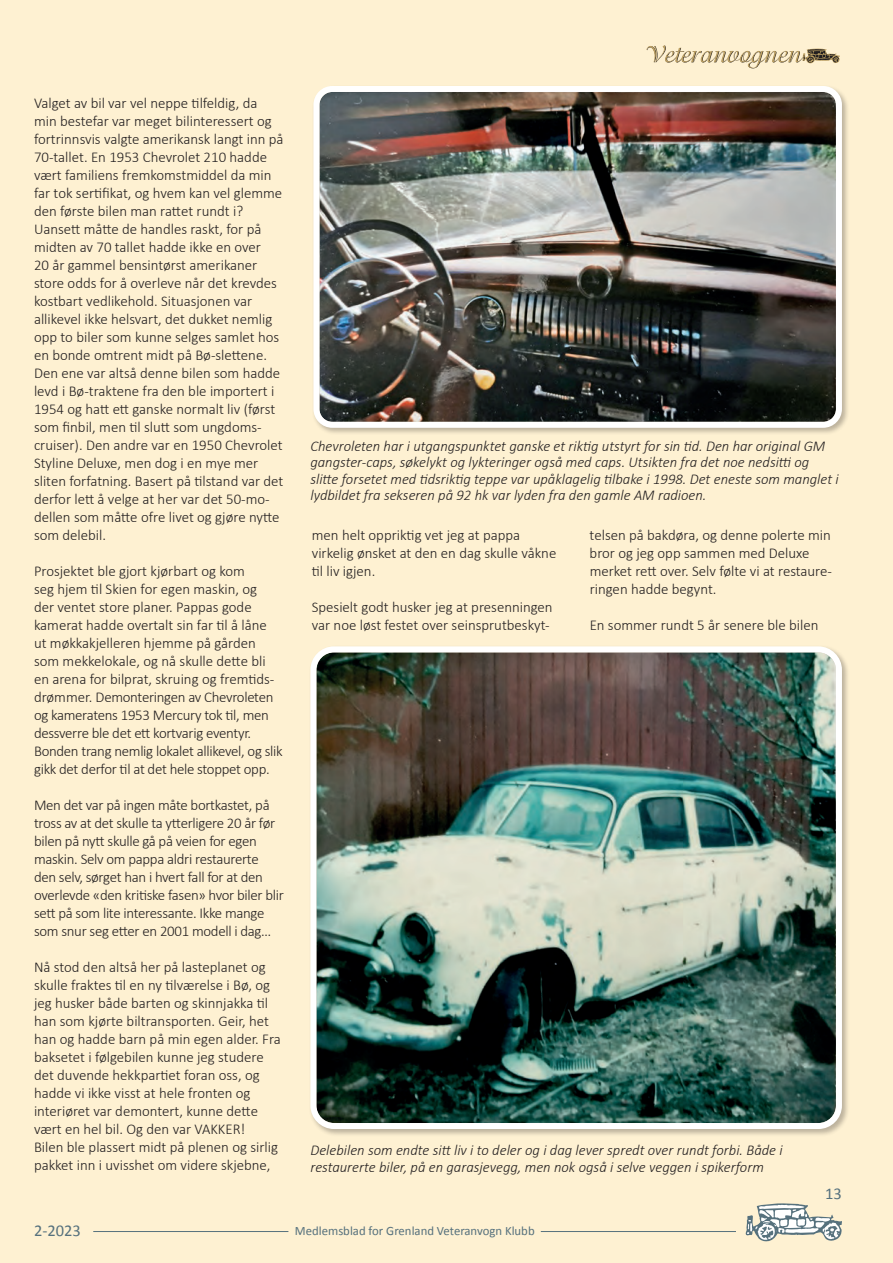
<style>
.page{position:relative;width:893px;height:1263px;background:#fef1d2}
.page>*{position:absolute;margin:0;border:0;box-sizing:border-box;transform-origin:0 0}
.t1{font:16.5px "Calibri";color:#56717d}
.t2{font:300 15px/18px "Calibri";color:#231f20}
.t3{font:italic 300 15px/16.5px "Calibri";color:#231f20}
.t4{font:300 15px/18px "Calibri";letter-spacing:-.02em;color:#231f20}
.t5{font:12.75px "Calibri";color:#56717d}
</style>
<div class="page">
<svg style="left:646px;top:45px;width:194px;height:23px"></svg>
<svg style="left:745px;top:1203px;width:97px;height:39px"></svg>
<hr style="left:93px;top:1231px;width:195px;height:1px;background:#56717d">
<hr style="left:541px;top:1231px;width:195px;height:1px;background:#56717d">
<div style="left:312px;top:84px;width:538px;height:352px;background:#231f20;opacity:.3"></div>
<img style="left:320px;top:93px;width:515px;height:328px">
<div style="left:313px;top:86px;width:529px;height:342px;border:6px solid #fff;border-radius:16px"></div>
<div style="left:309px;top:645px;width:541px;height:492px;background:#231f20;opacity:.3"></div>
<img style="left:317px;top:653px;width:518px;height:469px">
<div style="left:310px;top:646px;width:532px;height:483px;border:6px solid #fff;border-radius:21px"></div>
<p class="t2" style="left:34px;top:93px;width:251px">Valget av bil var vel neppe tilfeldig, da min bestefar var meget bilinteressert og fortrinnsvis valgte amerikansk langt inn på 70-tallet. En 1953 Chevrolet 210 hadde vært familiens fremkomstmiddel da min far tok sertifikat, og hvem kan vel glemme den første bilen man rattet rundt i?<br>Uansett måtte de handles raskt, for på midten av 70 tallet hadde ikke en over<br>20 år gammel bensintørst amerikaner store odds for å overleve når det krevdes kostbart vedlikehold. Situasjonen var allikevel ikke helsvart, det dukket nemlig opp to biler som kunne selges samlet hos en bonde omtrent midt på Bø-slettene.<br>Den ene var altså denne bilen som hadde levd i Bø-traktene fra den ble importert i 1954 og hatt ett ganske normalt liv (først som finbil, men til slutt som ungdoms&shy;cruiser). Den andre var en 1950 Chevrolet Styline Deluxe, men dog i en mye mer sliten forfatning. Basert på tilstand var det derfor lett å velge at her var det 50-mo&shy;dellen som måtte ofre livet og gjøre nytte som delebil.</p>
<p class="t2" style="left:34px;top:561px;width:250px">Prosjektet ble gjort kjørbart og kom<br>seg hjem til Skien for egen maskin, og<br>der ventet store planer. Pappas gode kamerat hadde overtalt sin far til å låne ut møkkakjelleren hjemme på gården som mekkelokale, og nå skulle dette bli en arena for bilprat, skruing og fremtids&shy;drømmer. Demonteringen av Chevroleten og kameratens 1953 Mercury tok til, men dessverre ble det ett kortvarig eventyr.<br>Bonden trang nemlig lokalet allikevel, og slik gikk det derfor til at det hele stoppet opp.</p>
<p class="t4" style="left:34px;top:795px;width:251px">Men det var på ingen måte bortkastet, på tross av at det skulle ta ytterligere 20 år før bilen på nytt skulle gå på veien for egen maskin. Selv om pappa aldri restaurerte den selv, sørget han i hvert fall for at den overlevde «den kritiske fasen» hvor biler blir sett på som lite interessante. Ikke mange som snur seg etter en 2001 modell i dag…</p>
<p class="t2" style="left:34px;top:957px;width:248px">Nå stod den altså her på lasteplanet og skulle fraktes til en ny tilværelse i Bø, og jeg husker både barten og skinnjakka til han som kjørte biltransporten. Geir, het han og hadde barn på min egen alder. Fra baksetet i følgebilen kunne jeg studere det duvende hekkpartiet foran oss, og hadde vi ikke visst at hele fronten og interiøret var demontert, kunne dette vært en hel bil. Og den var VAKKER!<br>Bilen ble plassert midt på plenen og sirlig pakket inn i uvisshet om videre skjebne,</p>
<p class="t3" style="left:310px;top:438px;width:530px">Chevroleten har i utgangspunktet ganske et riktig utstyrt for sin tid. Den har original GM gangster-caps, søkelykt og lykteringer også med caps. Utsikten fra det noe nedsitti og slitte forsetet med tidsriktig teppe var upåklagelig tilbake i 1998. Det eneste som manglet i lydbildet fra sekseren på 92 hk var lyden fra den gamle AM radioen.</p>
<p class="t2" style="left:312px;top:525px;width:246px">men helt oppriktig vet jeg at pappa virkelig ønsket at den en dag skulle våkne til liv igjen.</p>
<p class="t2" style="left:312px;top:597px;width:242px">Spesielt godt husker jeg at presenningen var noe løst festet over seinsprutbeskyt-</p>
<p class="t2" style="left:590px;top:525px;width:244px">telsen på bakdøra, og denne polerte min bror og jeg opp sammen med Deluxe merket rett over. Selv følte vi at restaure&shy;ringen hadde begynt.</p>
<p class="t2" style="left:590px;top:615px;width:230px">En sommer rundt 5 år senere ble bilen</p>
<p class="t3" style="left:310px;top:1142px;width:474px">Delebilen som endte sitt liv i to deler og i dag lever spredt over rundt forbi. Både i restaurerte biler, på en garasjevegg, men nok også i selve veggen i spikerform</p>
<p class="t1" style="left:825px;top:1183px;width:18px">13</p>
<p class="t1" style="left:34px;top:1220px;width:48px">2-2023</p>
<p class="t5" style="left:295px;top:1222px;width:241px">Medlemsblad for Grenland Veteranvogn Klubb</p>
</div>
